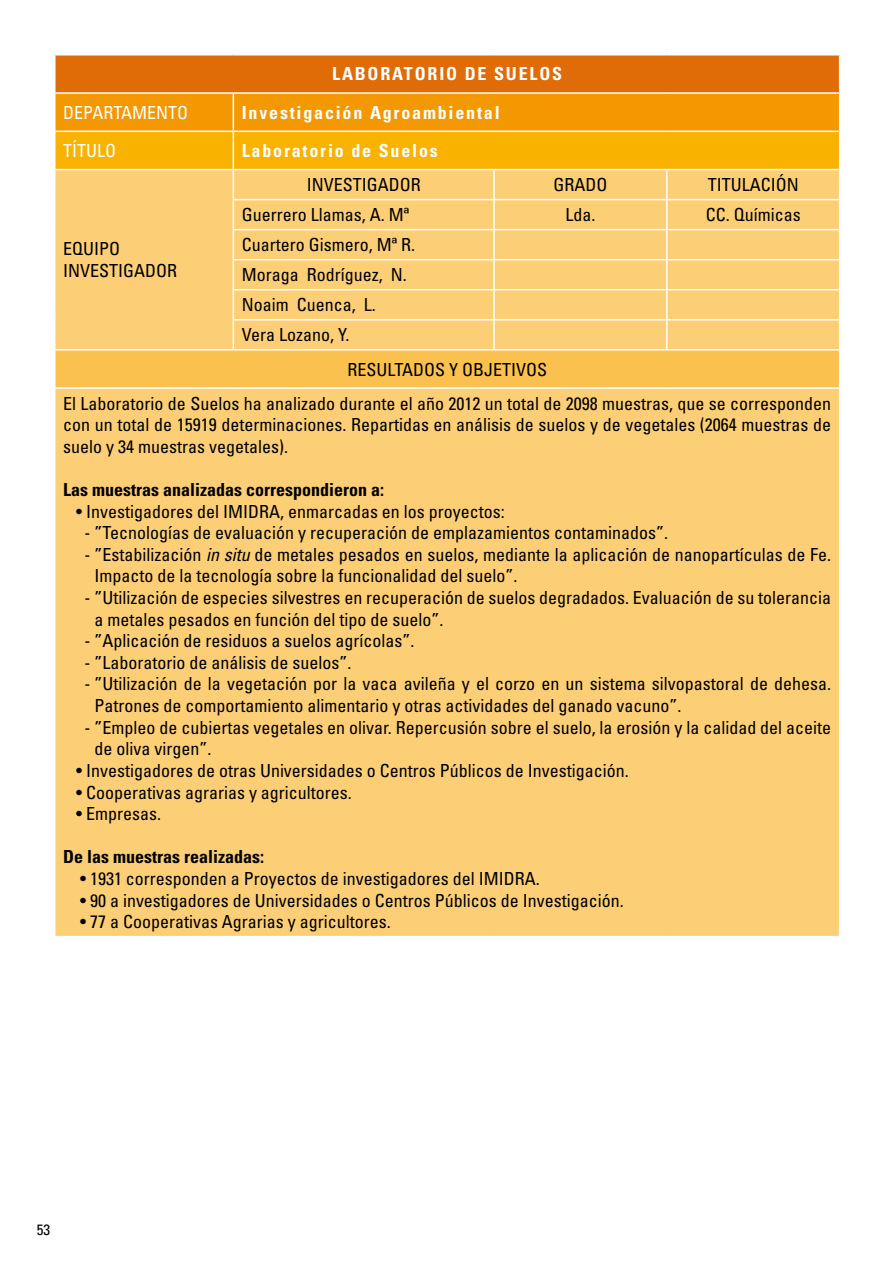
<style>
.page{position:relative;width:893px;height:1263px;background:#fff}
.page>*{position:absolute;margin:0;border:0;box-sizing:border-box;transform-origin:0 0}
.t1{font:condensed 18px/21.6px "Univers LT Std";color:#000}
.t2{font:700 condensed 18px "Univers LT Std";letter-spacing:.1em;color:#fff}
.t3{font:700 condensed 18px "Univers LT Std";color:#000}
.t4{font:condensed 18px "Univers LT Std";color:#fff}
.t5{font:condensed 15px "Univers LT Std";color:#000}
.s1{font-style:italic}
</style>
<div class="page">
<div style="left:55px;top:55px;width:785px;height:38px;background:#e06c08"></div>
<div style="left:56px;top:389px;width:783px;height:547px;background:#fcce76"></div>
<div style="left:55px;top:350px;width:785px;height:38px;background:#fbc14e"></div>
<hr style="left:54px;top:54px;width:179px;height:2px;background:#fff">
<hr style="left:54px;top:56px;width:2px;height:36px;background:#fff">
<hr style="left:233px;top:54px;width:261px;height:2px;background:#fff">
<hr style="left:494px;top:54px;width:173px;height:2px;background:#fff">
<hr style="left:667px;top:54px;width:173px;height:2px;background:#fff">
<hr style="left:839px;top:56px;width:1px;height:36px;background:#fff">
<hr style="left:54px;top:92px;width:179px;height:2px;background:#fff">
<hr style="left:233px;top:92px;width:261px;height:2px;background:#fff">
<hr style="left:494px;top:92px;width:173px;height:2px;background:#fff">
<hr style="left:667px;top:92px;width:173px;height:2px;background:#fff">
<svg style="left:55px;top:93px;width:785px;height:256px;background:#fac459"></svg>
<hr style="left:233px;top:319px;width:261px;height:2px;background:#fff">
<hr style="left:494px;top:319px;width:173px;height:2px;background:#fff">
<hr style="left:667px;top:319px;width:173px;height:2px;background:#fff">
<hr style="left:54px;top:349px;width:179px;height:2px;background:#fff">
<hr style="left:54px;top:351px;width:2px;height:36px;background:#fff">
<hr style="left:233px;top:349px;width:261px;height:2px;background:#fff">
<hr style="left:494px;top:349px;width:173px;height:2px;background:#fff">
<hr style="left:667px;top:349px;width:173px;height:2px;background:#fff">
<hr style="left:839px;top:351px;width:1px;height:36px;background:#fff">
<hr style="left:54px;top:387px;width:179px;height:2px;background:#fff">
<hr style="left:233px;top:387px;width:261px;height:2px;background:#fff">
<hr style="left:494px;top:387px;width:173px;height:2px;background:#fff">
<hr style="left:667px;top:387px;width:173px;height:2px;background:#fff">
<p class="t2" style="left:332px;top:63px;width:231px">laboratorio de SUELOS</p>
<p class="t4" style="left:63px;top:101px;width:126px">DEPARTAMENTO</p>
<p class="t2" style="left:242px;top:101px;width:259px">Investigación Agroambiental</p>
<p class="t4" style="left:63px;top:139px;width:54px">TÍTULO</p>
<p class="t2" style="left:242px;top:139px;width:197px">Laboratorio de Suelos</p>
<p class="t1" style="left:307px;top:174px;width:116px">INVESTIGADOR</p>
<p class="t1" style="left:553px;top:174px;width:55px">GRADO</p>
<p class="t1" style="left:708px;top:174px;width:93px">TITULACIÓN</p>
<p class="t1" style="left:242px;top:204px;width:169px">Guerrero Llamas, A. Mª</p>
<p class="t1" style="left:565px;top:204px;width:31px">Lda.</p>
<p class="t1" style="left:706px;top:204px;width:96px">CC. Químicas</p>
<p class="t1" style="left:242px;top:230px;width:175px;line-height:30px">Cuartero Gismero, Mª R.<br>Moraga Rodríguez, N.<br>Noaim Cuenca, L.<br>Vera Lozano, Y.</p>
<p class="t1" style="left:63px;top:352px;width:769px;line-height:34.2px;text-align:center">RESULTADOS Y OBJETIVOS<br>El Laboratorio de Suelos ha analizado durante el año 2012 un total de 2098 muestras, que se corresponden</p>
<p class="t1" style="left:63px;top:414px;width:769px">con un total de 15919 determinaciones. Repartidas en análisis de suelos y de vegetales (2064 muestras de suelo y 34 muestras vegetales).</p>
<p class="t3" style="left:63px;top:479px;width:322px">Las muestras analizadas correspondieron a:</p>
<p class="t1" style="left:76px;top:500px;width:430px">• Investigadores del IMIDRA, enmarcadas en los proyectos:</p>
<p class="t1" style="left:85px;top:522px;width:585px">- ”Tecnologías de evaluación y recuperación de emplazamientos contaminados”.</p>
<p class="t1" style="left:95px;top:543px;width:738px;text-indent:-10px">- ”Estabilización <span class="s1">in situ</span> de metales pesados en suelos, mediante la aplicación de nanopartículas de Fe.<br>Impacto de la tecnología sobre la funcionalidad del suelo”.</p>
<p class="t1" style="left:95px;top:587px;width:738px;text-indent:-10px">- ”Utilización de especies silvestres en recuperación de suelos degradados. Evaluación de su tolerancia a metales pesados en función del tipo de suelo”.</p>
<p class="t1" style="left:85px;top:630px;width:331px">- ”Aplicación de residuos a suelos agrícolas”.</p>
<p class="t1" style="left:85px;top:651px;width:268px">- ”Laboratorio de análisis de suelos”.</p>
<p class="t1" style="left:95px;top:673px;width:738px;text-indent:-10px">- ”Utilización de la vegetación por la vaca avileña y el corzo en un sistema silvopastoral de dehesa.<br>Patrones de comportamiento alimentario y otras actividades del ganado vacuno”.</p>
<p class="t1" style="left:95px;top:716px;width:738px;text-indent:-10px">- ”Empleo de cubiertas vegetales en olivar. Repercusión sobre el suelo, la erosión y la calidad del aceite de oliva virgen”.</p>
<p class="t1" style="left:76px;top:759px;width:554px">• Investigadores de otras Universidades o Centros Públicos de Investigación.</p>
<p class="t1" style="left:76px;top:781px;width:277px">• Cooperativas agrarias y agricultores.</p>
<p class="t1" style="left:76px;top:803px;width:86px">• Empresas.</p>
<p class="t3" style="left:63px;top:846px;width:202px">De las muestras realizadas:</p>
<p class="t1" style="left:80px;top:867px;width:461px">• 1931 corresponden a Proyectos de investigadores del IMIDRA.</p>
<p class="t1" style="left:80px;top:889px;width:545px">• 90 a investigadores de Universidades o Centros Públicos de Investigación.</p>
<p class="t1" style="left:80px;top:911px;width:312px">• 77 a Cooperativas Agrarias y agricultores.</p>
<p class="t1" style="left:63px;top:238px;width:116px">EQUIPO<br>INVESTIGADOR</p>
<p class="t5" style="left:37px;top:1220px;width:15px">53</p>
</div>
